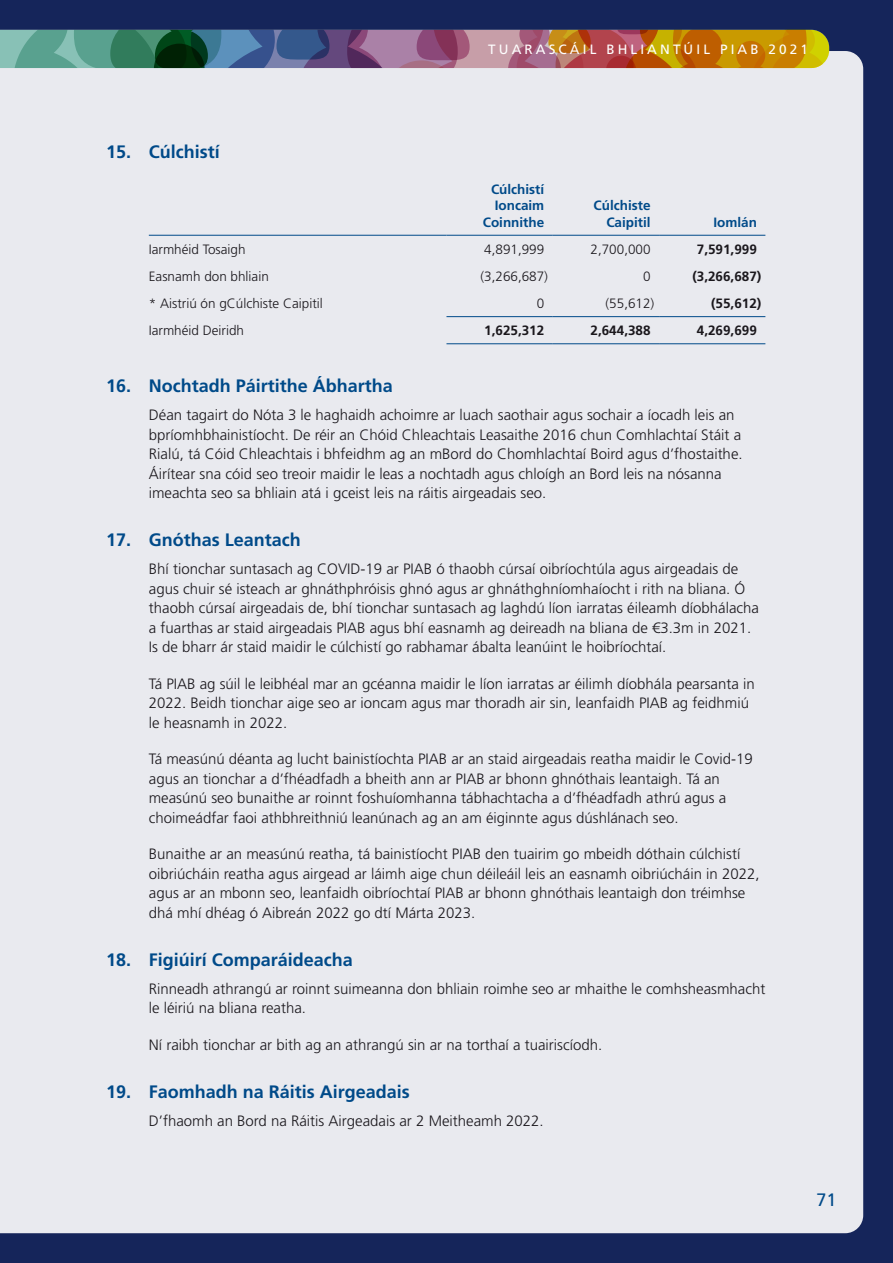
<style>
.page{position:relative;width:893px;height:1263px;background:#15255a}
.page>*{position:absolute;margin:0;border:0;box-sizing:border-box;transform-origin:0 0}
.Acc_H2{font:700 18px "Frutiger LT Std";color:#004a89}
.t1{font:18px "Frutiger LT Std";color:#004a89}
.Acc_Body_10-0__4{font:300 15px/19.5px "Frutiger LT Std";color:#1a171c}
.Table_Body__0{font:300 13.5px "Frutiger LT Std";color:#1a171c}
.Table_Right_Col{font:700 13.5px "Frutiger LT Std";color:#1a171c}
.Table_Right_Col-2{font:700 13.5px "Frutiger LT Std";color:#004a89}
.Table_Right_Col-3{font:300 13.5px "Frutiger LT Std";color:#1a171c}
.t2{font:13.5px "Frutiger LT Std";letter-spacing:.23em;color:#fff}
</style>
<div class="page">
<div style="left:829px;top:51px;width:34px;height:1182px;background:#e9eaef"></div>
<div style="left:0;top:30px;width:829px;height:1203px;background:#e9eaef"></div>
<hr style="left:149px;top:235px;width:297px;height:1px;background:#004a89">
<hr style="left:446px;top:235px;width:107px;height:1px;background:#004a89">
<hr style="left:553px;top:235px;width:106px;height:1px;background:#004a89">
<hr style="left:659px;top:235px;width:106px;height:1px;background:#004a89">
<hr style="left:446px;top:316px;width:107px;height:1px;background:#004a89">
<hr style="left:553px;top:316px;width:106px;height:1px;background:#004a89">
<hr style="left:659px;top:316px;width:106px;height:1px;background:#004a89">
<hr style="left:446px;top:343px;width:107px;height:1px;background:#004a89">
<hr style="left:553px;top:343px;width:106px;height:1px;background:#004a89">
<hr style="left:659px;top:343px;width:106px;height:1px;background:#004a89">
<p class="t2" style="left:488px;top:42px;width:321px">TUARASCÁIL BHLIANTÚIL PIAB 2021</p>
<p class="Acc_H2" style="left:106px;top:141px;width:115px">15. Cúlchistí</p>
<p class="Table_Right_Col-2" style="left:491px;top:181px;width:55px">Cúlchistí</p>
<p class="Table_Right_Col-2" style="left:495px;top:198px;width:51px">Ioncaim</p>
<p class="Table_Right_Col-2" style="left:483px;top:214px;width:63px">Coinnithe</p>
<p class="Table_Right_Col-2" style="left:594px;top:198px;width:58px">Cúlchiste</p>
<p class="Table_Right_Col-2" style="left:606px;top:214px;width:46px">Caipitil</p>
<p class="Table_Right_Col-2" style="left:713px;top:214px;width:45px">Iomlán</p>
<p class="Table_Body__0" style="left:149px;top:242px;width:98px">Iarmhéid Tosaigh</p>
<p class="Table_Right_Col-3" style="left:484px;top:242px;width:62px">4,891,999</p>
<p class="Table_Right_Col-3" style="left:591px;top:242px;width:62px">2,700,000</p>
<p class="Table_Right_Col" style="left:697px;top:241px;width:62px">7,591,999</p>
<p class="Table_Body__0" style="left:149px;top:269px;width:122px">Easnamh don bhliain</p>
<p class="Table_Right_Col-3" style="left:480px;top:269px;width:69px">(3,266,687)</p>
<p class="Table_Right_Col-3" style="left:643px;top:269px;width:9px">0</p>
<p class="Table_Right_Col" style="left:692px;top:268px;width:71px">(3,266,687)</p>
<p class="Table_Body__0" style="left:149px;top:296px;width:176px">* Aistriú ón gCúlchiste Caipitil</p>
<p class="Table_Right_Col-3" style="left:537px;top:296px;width:9px">0</p>
<p class="Table_Right_Col-3" style="left:606px;top:296px;width:50px">(55,612)</p>
<p class="Table_Right_Col" style="left:711px;top:295px;width:52px">(55,612)</p>
<p class="Table_Body__0" style="left:149px;top:323px;width:97px">Iarmhéid Deiridh</p>
<p class="Table_Right_Col" style="left:484px;top:323px;width:62px">1,625,312</p>
<p class="Table_Right_Col" style="left:591px;top:323px;width:62px">2,644,388</p>
<p class="Table_Right_Col" style="left:697px;top:323px;width:62px">4,269,699</p>
<p class="Acc_H2" style="left:106px;top:375px;width:288px">16. Nochtadh Páirtithe Ábhartha</p>
<p class="Acc_Body_10-0__4" style="left:149px;top:405px;width:595px">Déan tagairt do Nóta 3 le haghaidh achoimre ar luach saothair agus sochair a íocadh leis an bpríomhbhainistíocht. De réir an Chóid Chleachtais Leasaithe 2016 chun Comhlachtaí Stáit a Rialú, tá Cóid Chleachtais i bhfeidhm ag an mBord do Chomhlachtaí Boird agus d’fhostaithe.<br>Áirítear sna cóid seo treoir maidir le leas a nochtadh agus chloígh an Bord leis na nósanna imeachta seo sa bhliain atá i gceist leis na ráitis airgeadais seo.</p>
<p class="Acc_H2" style="left:106px;top:529px;width:196px">17. Gnóthas Leantach</p>
<p class="Acc_Body_10-0__4" style="left:149px;top:559px;width:612px">Bhí tionchar suntasach ag COVID-19 ar PIAB ó thaobh cúrsaí oibríochtúla agus airgeadais de agus chuir sé isteach ar ghnáthphróisis ghnó agus ar ghnáthghníomhaíocht i rith na bliana. Ó thaobh cúrsaí airgeadais de, bhí tionchar suntasach ag laghdú líon iarratas éileamh díobhálacha a fuarthas ar staid airgeadais PIAB agus bhí easnamh ag deireadh na bliana de €3.3m in 2021.<br>Is de bharr ár staid maidir le cúlchistí go rabhamar ábalta leanúint le hoibríochtaí.</p>
<p class="Acc_Body_10-0__4" style="left:149px;top:674px;width:607px">Tá PIAB ag súil le leibhéal mar an gcéanna maidir le líon iarratas ar éilimh díobhála pearsanta in<br>2022. Beidh tionchar aige seo ar ioncam agus mar thoradh air sin, leanfaidh PIAB ag feidhmiú le heasnamh in 2022.</p>
<p class="Acc_Body_10-0__4" style="left:149px;top:749px;width:605px">Tá measúnú déanta ag lucht bainistíochta PIAB ar an staid airgeadais reatha maidir le Covid-19 agus an tionchar a d’fhéadfadh a bheith ann ar PIAB ar bhonn ghnóthais leantaigh. Tá an measúnú seo bunaithe ar roinnt foshuíomhanna tábhachtacha a d’fhéadfadh athrú agus a choimeádfar faoi athbhreithniú leanúnach ag an am éiginnte agus dúshlánach seo.</p>
<p class="Acc_Body_10-0__4" style="left:149px;top:844px;width:612px">Bunaithe ar an measúnú reatha, tá bainistíocht PIAB den tuairim go mbeidh dóthain cúlchistí oibriúcháin reatha agus airgead ar láimh aige chun déileáil leis an easnamh oibriúcháin in 2022, agus ar an mbonn seo, leanfaidh oibríochtaí PIAB ar bhonn ghnóthais leantaigh don tréimhse dhá mhí dhéag ó Aibreán 2022 go dtí Márta 2023.</p>
<p class="Acc_H2" style="left:106px;top:949px;width:248px">18. Figiúirí Comparáideacha</p>
<p class="Acc_Body_10-0__4" style="left:149px;top:979px;width:618px">Rinneadh athrangú ar roinnt suimeanna don bhliain roimhe seo ar mhaithe le comhsheasmhacht le léiriú na bliana reatha.</p>
<p class="Acc_Body_10-0__4" style="left:149px;top:1035px;width:455px">Ní raibh tionchar ar bith ag an athrangú sin ar na torthaí a tuairiscíodh.</p>
<p class="Acc_H2" style="left:106px;top:1081px;width:305px">19. Faomhadh na Ráitis Airgeadais</p>
<p class="Acc_Body_10-0__4" style="left:149px;top:1111px;width:396px">D’fhaomh an Bord na Ráitis Airgeadais ar 2 Meitheamh 2022.</p>
<p class="t1" style="left:816px;top:1189px;width:22px">71</p>
</div>
